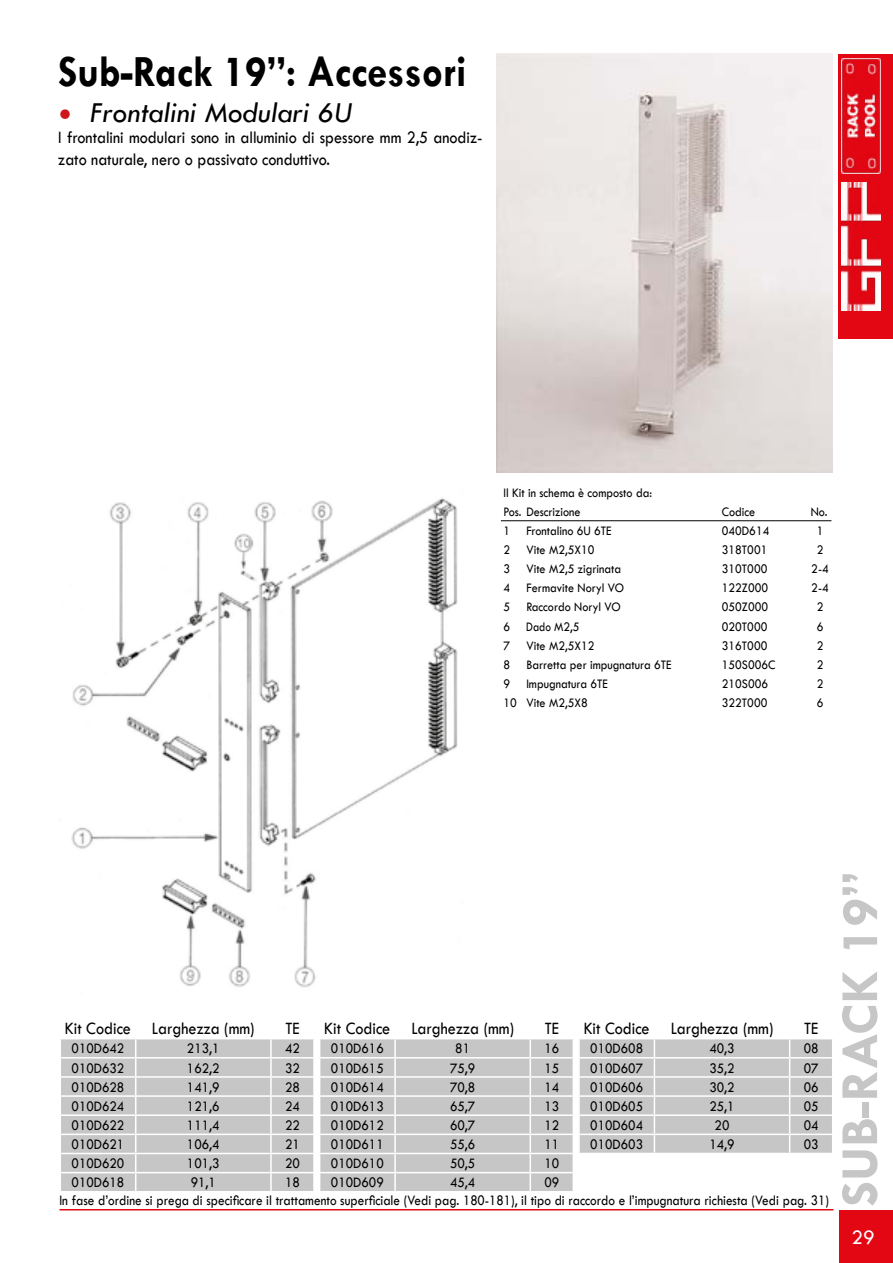
<style>
.page{position:relative;width:893px;height:1263px;background:#fff}
.page>*{position:absolute;margin:0;border:0;box-sizing:border-box;transform-origin:0 0}
.t1{font:700 54px "Tw Cen";color:#c6c6c6}
.t2{font:700 45px "Tw Cen";color:#000;scale:.9 1}
.t3{font:italic 30px "Tw Cen";color:#000}
.t4{font:21px "Tw Cen";color:#fff}
.t5{font:18px/21.6px "Tw Cen";color:#000;scale:.9 1}
.t6{font:15px/17.9px "Tw Cen";color:#000;scale:.9 1}
.t7{font:13.5px/18.6px "Tw Cen";color:#000;scale:.9 1}
.s1{font-family:"Minion Pro";font-style:normal;font-size:36px;color:#cd171a}
</style>
<div class="page">
<div style="left:840px;top:1210px;width:53px;height:53px;background:#e30613"></div>
<hr style="left:60px;top:1209px;width:773px;height:1px;background:#e30613">
<div style="left:839px;top:54px;width:54px;height:285px;background:#e30613"></div>
<img style="left:842px;top:183px;width:39px;height:128px">
<img style="left:841px;top:59px;width:39px;height:115px">
<img style="left:71px;top:498px;width:387px;height:489px">
<img style="left:496px;top:54px;width:336px;height:419px">
<svg style="left:60px;top:1039px;width:773px;height:153px"></svg>
<hr style="left:578px;top:1153px;width:76px;height:1px;background:#fff">
<hr style="left:654px;top:1153px;width:136px;height:1px;background:#fff">
<hr style="left:790px;top:1153px;width:43px;height:1px;background:#fff">
<hr style="left:501px;top:520px;width:330px;height:1px;background:#000">
<h2 class="t2" style="left:58px;top:44px;width:455px">Sub-Rack 19”: Accessori</h2>
<h3 class="t3" style="left:58px;top:94px;width:295px"><span class="s1">•</span> Frontalini Modulari 6U</h3>
<p class="t5" style="left:58px;top:127px;width:473px">I frontalini modulari sono in alluminio di spessore mm 2,5 anodiz&shy;zato naturale, nero o passivato conduttivo.</p>
<p class="t7" style="left:503px;top:483px;width:167px">Il Kit in schema è composto da:<br>Pos. Descrizione</p>
<p class="t7" style="left:722px;top:502px;width:39px">Codice</p>
<p class="t7" style="left:811px;top:502px;width:20px">No.</p>
<p class="t7" style="left:503px;top:521px;width:122px">1 Frontalino 6U 6TE</p>
<p class="t7" style="left:722px;top:521px;width:54px">040D614</p>
<p class="t7" style="left:817px;top:521px;width:9px">1</p>
<p class="t7" style="left:503px;top:540px;width:103px">2 Vite M2,5X10</p>
<p class="t7" style="left:722px;top:540px;width:52px">318T001</p>
<p class="t7" style="left:817px;top:540px;width:9px">2</p>
<p class="t7" style="left:503px;top:559px;width:133px">3 Vite M2,5 zigrinata</p>
<p class="t7" style="left:722px;top:559px;width:52px">310T000</p>
<p class="t7" style="left:811px;top:559px;width:21px">2-4</p>
<p class="t7" style="left:503px;top:579px;width:136px">4 Fermavite Noryl VO</p>
<p class="t7" style="left:722px;top:579px;width:53px">122Z000</p>
<p class="t7" style="left:811px;top:579px;width:21px">2-4</p>
<p class="t7" style="left:503px;top:598px;width:132px">5 Raccordo Noryl VO</p>
<p class="t7" style="left:722px;top:598px;width:53px">050Z000</p>
<p class="t7" style="left:817px;top:598px;width:9px">2</p>
<p class="t7" style="left:503px;top:617px;width:86px">6 Dado M2,5</p>
<p class="t7" style="left:722px;top:617px;width:52px">020T000</p>
<p class="t7" style="left:817px;top:617px;width:9px">6</p>
<p class="t7" style="left:503px;top:636px;width:103px">7 Vite M2,5X12</p>
<p class="t7" style="left:722px;top:636px;width:52px">316T000</p>
<p class="t7" style="left:817px;top:636px;width:9px">2</p>
<p class="t7" style="left:503px;top:655px;width:188px">8 Barretta per impugnatura 6TE</p>
<p class="t7" style="left:722px;top:655px;width:61px">150S006C</p>
<p class="t7" style="left:817px;top:655px;width:9px">2</p>
<p class="t7" style="left:503px;top:674px;width:118px">9 Impugnatura 6TE</p>
<p class="t7" style="left:722px;top:674px;width:53px">210S006</p>
<p class="t7" style="left:817px;top:674px;width:9px">2</p>
<p class="t7" style="left:503px;top:693px;width:95px">10 Vite M2,5X8</p>
<p class="t7" style="left:722px;top:693px;width:52px">322T000</p>
<p class="t7" style="left:817px;top:693px;width:9px">6</p>
<p class="t5" style="left:65px;top:1018px;width:212px">Kit Codice Larghezza (mm)</p>
<p class="t5" style="left:285px;top:1018px;width:17px">TE</p>
<p class="t6" style="left:72px;top:1040px;width:60px">010D642</p>
<p class="t6" style="left:187px;top:1040px;width:38px">213,1</p>
<p class="t6" style="left:285px;top:1040px;width:18px">42</p>
<p class="t6" style="left:72px;top:1059px;width:60px">010D632</p>
<p class="t6" style="left:187px;top:1059px;width:38px">162,2</p>
<p class="t6" style="left:285px;top:1059px;width:18px">32</p>
<p class="t6" style="left:72px;top:1078px;width:60px">010D628</p>
<p class="t6" style="left:187px;top:1078px;width:38px">141,9</p>
<p class="t6" style="left:285px;top:1078px;width:18px">28</p>
<p class="t6" style="left:72px;top:1097px;width:60px">010D624</p>
<p class="t6" style="left:187px;top:1097px;width:38px">121,6</p>
<p class="t6" style="left:285px;top:1097px;width:18px">24</p>
<p class="t6" style="left:72px;top:1116px;width:60px">010D622</p>
<p class="t6" style="left:187px;top:1116px;width:38px">111,4</p>
<p class="t6" style="left:285px;top:1116px;width:18px">22</p>
<p class="t6" style="left:72px;top:1135px;width:60px">010D621</p>
<p class="t6" style="left:187px;top:1135px;width:38px">106,4</p>
<p class="t6" style="left:285px;top:1135px;width:18px">21</p>
<p class="t6" style="left:72px;top:1154px;width:60px">010D620</p>
<p class="t6" style="left:187px;top:1154px;width:38px">101,3</p>
<p class="t6" style="left:285px;top:1154px;width:18px">20</p>
<p class="t6" style="left:72px;top:1174px;width:60px">010D618</p>
<p class="t6" style="left:191px;top:1174px;width:30px">91,1</p>
<p class="t5" style="left:324px;top:1018px;width:212px">Kit Codice Larghezza (mm)</p>
<p class="t5" style="left:545px;top:1018px;width:17px">TE</p>
<p class="t6" style="left:331px;top:1040px;width:60px">010D616</p>
<p class="t6" style="left:455px;top:1040px;width:18px">81</p>
<p class="t6" style="left:544px;top:1040px;width:18px">16</p>
<p class="t6" style="left:331px;top:1059px;width:60px">010D615</p>
<p class="t6" style="left:450px;top:1059px;width:30px">75,9</p>
<p class="t6" style="left:544px;top:1059px;width:18px">15</p>
<p class="t6" style="left:331px;top:1078px;width:60px">010D614</p>
<p class="t6" style="left:450px;top:1078px;width:30px">70,8</p>
<p class="t6" style="left:544px;top:1078px;width:18px">14</p>
<p class="t6" style="left:331px;top:1097px;width:60px">010D613</p>
<p class="t6" style="left:450px;top:1097px;width:30px">65,7</p>
<p class="t6" style="left:544px;top:1097px;width:18px">13</p>
<p class="t6" style="left:331px;top:1116px;width:60px">010D612</p>
<p class="t6" style="left:450px;top:1116px;width:30px">60,7</p>
<p class="t6" style="left:544px;top:1116px;width:18px">12</p>
<p class="t6" style="left:331px;top:1135px;width:60px">010D611</p>
<p class="t6" style="left:450px;top:1135px;width:30px">55,6</p>
<p class="t6" style="left:544px;top:1135px;width:18px">11</p>
<p class="t6" style="left:331px;top:1154px;width:60px">010D610</p>
<p class="t6" style="left:450px;top:1154px;width:30px">50,5</p>
<p class="t6" style="left:544px;top:1154px;width:18px">10</p>
<p class="t6" style="left:331px;top:1174px;width:60px">010D609</p>
<p class="t6" style="left:450px;top:1174px;width:30px">45,4</p>
<p class="t6" style="left:544px;top:1174px;width:18px">09</p>
<p class="t5" style="left:584px;top:1018px;width:212px">Kit Codice Larghezza (mm)</p>
<p class="t5" style="left:804px;top:1018px;width:17px">TE</p>
<p class="t6" style="left:590px;top:1040px;width:60px">010D608</p>
<p class="t6" style="left:709px;top:1040px;width:30px">40,3</p>
<p class="t6" style="left:804px;top:1040px;width:18px">08</p>
<p class="t6" style="left:590px;top:1059px;width:60px">010D607</p>
<p class="t6" style="left:709px;top:1059px;width:30px">35,2</p>
<p class="t6" style="left:804px;top:1059px;width:18px">07</p>
<p class="t6" style="left:590px;top:1078px;width:60px">010D606</p>
<p class="t6" style="left:709px;top:1078px;width:30px">30,2</p>
<p class="t6" style="left:804px;top:1078px;width:18px">06</p>
<p class="t6" style="left:590px;top:1097px;width:60px">010D605</p>
<p class="t6" style="left:709px;top:1097px;width:30px">25,1</p>
<p class="t6" style="left:804px;top:1097px;width:18px">05</p>
<p class="t6" style="left:590px;top:1116px;width:60px">010D604</p>
<p class="t6" style="left:715px;top:1116px;width:18px">20</p>
<p class="t6" style="left:804px;top:1116px;width:18px">04</p>
<p class="t6" style="left:590px;top:1135px;width:60px">010D603</p>
<p class="t6" style="left:709px;top:1135px;width:30px">14,9</p>
<p class="t6" style="left:804px;top:1135px;width:18px">03</p>
<p class="t6" style="left:59px;top:1174px;width:856px;text-indent:226px">18<br>In fase d’ordine si prega di specificare il trattamento superficiale (Vedi pag. 180-181), il tipo di raccordo e l’impugnatura richiesta (Vedi pag. 31)</p>
<h1 class="t1" style="left:828px;top:1207px;width:336px;rotate:-90deg">SUB-RACK 19”</h1>
<h3 class="t4" style="left:852px;top:1225px;width:25px">29</h3>
</div>
